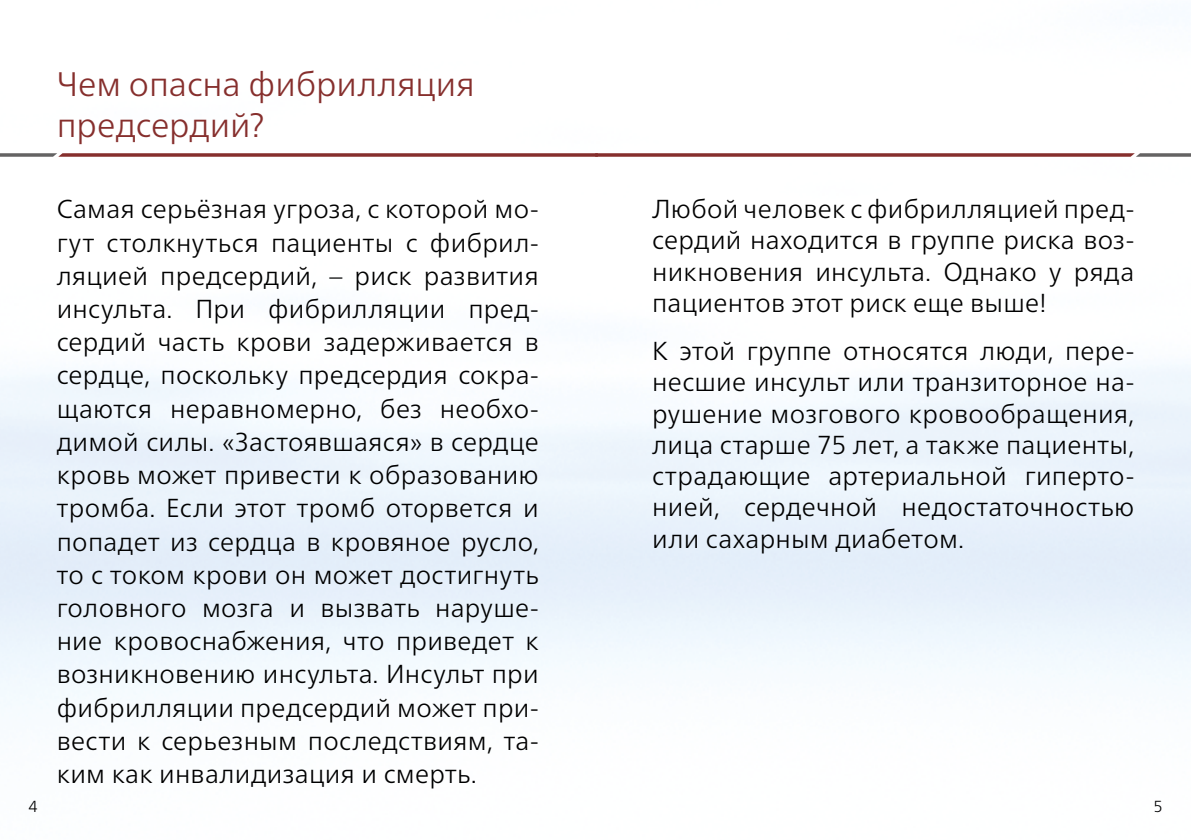
<style>
.page{position:relative;width:1191px;height:840px;background:#fff}
.page>*{position:absolute;margin:0;border:0;box-sizing:border-box;transform-origin:0 0}
.t1{font:300 34px/40.8px "Frutiger Neue";color:#862f2d}
.t2{font:300 26px/33.2px "Frutiger Neue";letter-spacing:.01em;color:#000;text-align:justify}
.t3{font:300 16px "Frutiger Neue";color:#000}
</style>
<div class="page">
<svg style="left:0;top:153px;width:1191px;height:4px;background:#924e4c"></svg>
<h1 class="t1" style="left:57px;top:64px;width:420px">Чем опасна фибрилляция предсердий?</h1>
<p class="t2" style="left:57px;top:192px;width:483px">Самая серьёзная угроза, с которой мо&shy;гут столкнуться пациенты с фибрил&shy;ляцией предсердий, – риск развития инсульта. При фибрилляции пред&shy;сердий часть крови задерживается в сердце, поскольку предсердия сокра&shy;щаются неравномерно, без необхо&shy;димой силы. «Застоявшаяся» в сердце кровь может привести к образованию тромба. Если этот тромб оторвется и попадет из сердца в кровяное русло, то с током крови он может достигнуть головного мозга и вызвать наруше&shy;ние кровоснабжения, что приведет к возникновению инсульта. Инсульт при фибрилляции предсердий может при&shy;вести к серьезным последствиям, та&shy;ким как инвалидизация и смерть.</p>
<p class="t2" style="left:652px;top:193px;width:483px;line-height:31.2px">Любой человек с фибрилляцией пред&shy;сердий находится в группе риска воз&shy;никновения инсульта. Однако у ряда пациентов этот риск еще выше!</p>
<p class="t2" style="left:652px;top:335px;width:483px;line-height:31.2px">К этой группе относятся люди, пере&shy;несшие инсульт или транзиторное на&shy;рушение мозгового кровообращения, лица старше 75 лет, а также пациенты, страдающие артериальной гиперто&shy;нией, сердечной недостаточностью или сахарным диабетом.</p>
<p class="t3" style="left:28px;top:796px;width:11px">4</p>
<p class="t3" style="left:1153px;top:796px;width:11px">5</p>
</div>
